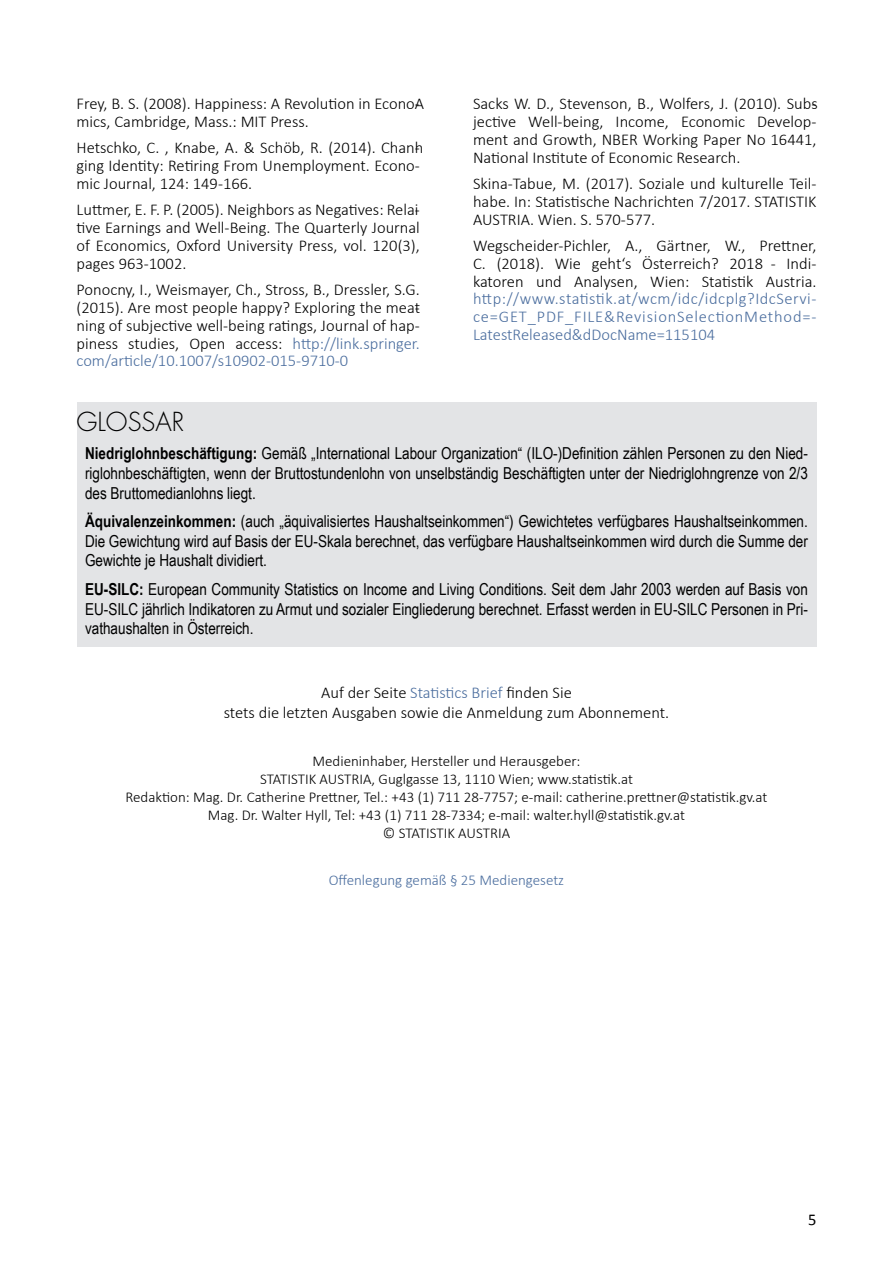
<style>
.page{position:relative;width:893px;height:1263px;background:#fff}
.page>*{position:absolute;margin:0;border:0;box-sizing:border-box;transform-origin:0 0}
.Heading_3_Glossar{font:300 25.5px "Futura";color:#000}
.Fliesstext_nicht_am_Raster{font:300 16.5px/17.9px "Calibri";color:#000;text-align:justify}
.Glossar_Text{font:16.5px/19.8px "Arial Narrow";color:#000;text-align:justify}
.Fliesstext_1_Zeile_am_Raster{font:300 16.5px/17.9px "Calibri";color:#000}
.Fliesstext_mittig{font:300 16.5px/19.5px "Calibri";color:#000;text-align:center}
.t1{font:16.5px "Calibri";color:#000}
.Medieninhaber{font:300 15px/18px "Calibri";color:#000;text-align:center}
.Medieninhaber-2{font:300 15px "Calibri";color:#4a6d9e}
.s1{color:#4a6d9e}
.s2{font-weight:700}
</style>
<div class="page">
<div style="left:77px;top:403px;width:739px;height:38px;background:#e3e4e6"></div>
<div style="left:77px;top:430px;width:739px;height:80px;background:#e3e4e6"></div>
<div style="left:77px;top:498px;width:739px;height:80px;background:#e3e4e6"></div>
<div style="left:77px;top:566px;width:739px;height:80px;background:#e3e4e6"></div>
<p class="Fliesstext_1_Zeile_am_Raster" style="left:77px;top:95px;width:345px">Frey, B. S. (2008). Happiness: A Revolution in Econo&shy;mics, Cambridge, Mass.: MIT Press.</p>
<p class="Fliesstext_nicht_am_Raster" style="left:77px;top:139px;width:345px">Hetschko, C. , Knabe, A. &amp; Schöb, R. (2014). Chan&shy;ging Identity: Retiring From Unemployment. Econo&shy;mic Journal, 124: 149-166.</p>
<p class="Fliesstext_nicht_am_Raster" style="left:77px;top:201px;width:345px">Luttmer, E. F. P. (2005). Neighbors as Negatives: Rela&shy;tive Earnings and Well-Being. The Quarterly Journal of Economics, Oxford University Press, vol. 120(3), pages 963-1002.</p>
<p class="Fliesstext_nicht_am_Raster" style="left:77px;top:280px;width:345px">Ponocny, I., Weismayer, Ch., Stross, B., Dressler, S.G. (2015). Are most people happy? Exploring the mea&shy;ning of subjective well-being ratings, Journal of hap&shy;piness studies, Open access: <span class="s1">http://link.springer. com/article/10.1007/s10902-015-9710-0</span></p>
<p class="Fliesstext_1_Zeile_am_Raster" style="left:473px;top:95px;width:345px;text-align:justify">Sacks W. D., Stevenson, B., Wolfers, J. (2010). Sub&shy;jective Well-being, Income, Economic Develop&shy;ment and Growth, NBER Working Paper No 16441, National Institute of Economic Research.</p>
<p class="Fliesstext_nicht_am_Raster" style="left:473px;top:174px;width:345px">Skina-Tabue, M. (2017). Soziale und kulturelle Teil&shy;habe. In: Statistische Nachrichten 7/2017. STATISTIK AUSTRIA. Wien. S. 570-577.</p>
<p class="Fliesstext_nicht_am_Raster" style="left:473px;top:236px;width:345px">Wegscheider-Pichler, A., Gärtner, W., Prettner, C. (2018). Wie geht‘s Österreich? 2018 - Indi&shy;katoren und Analysen, Wien: Statistik Austria. <span class="s1">http://www.statistik.at/wcm/idc/idcplg?IdcServi&shy;ce=GET_PDF_FILE&amp;RevisionSelectionMethod=- LatestReleased&amp;dDocName=115104</span></p>
<h3 class="Heading_3_Glossar" style="left:77px;top:406px;width:109px">GLOSSAR</h3>
<p class="Glossar_Text" style="left:85px;top:443px;width:724px"><span class="s2">Niedriglohnbeschäftigung:</span> Gemäß „International Labour Organization“ (ILO-)Definition zählen Personen zu den Nied&shy;riglohnbeschäftigten, wenn der Bruttostundenlohn von unselbständig Beschäftigten unter der Niedriglohngrenze von 2/3 des Bruttomedianlohns liegt.</p>
<p class="Glossar_Text" style="left:85px;top:510px;width:724px"><span class="s2">Äquivalenzeinkommen:</span> (auch „äquivalisiertes Haushaltseinkommen“) Gewichtetes verfügbares Haushaltseinkommen.<br>Die Gewichtung wird auf Basis der EU-Skala berechnet, das verfügbare Haushaltseinkommen wird durch die Summe der Gewichte je Haushalt dividiert.</p>
<p class="Glossar_Text" style="left:85px;top:578px;width:724px"><span class="s2">EU-SILC:</span> European Community Statistics on Income and Living Conditions. Seit dem Jahr 2003 werden auf Basis von EU-SILC jährlich Indikatoren zu Armut und sozialer Eingliederung berechnet. Erfasst werden in EU-SILC Personen in Pri&shy;vathaushalten in Österreich.</p>
<p class="Fliesstext_mittig" style="left:224px;top:683px;width:447px">Auf der Seite <span class="s1">Statistics Brief</span> finden Sie<br>stets die letzten Ausgaben sowie die Anmeldung zum Abonnement.</p>
<p class="Medieninhaber" style="left:126px;top:751px;width:643px">Medieninhaber, Hersteller und Herausgeber:<br>STATISTIK AUSTRIA, Guglgasse 13, 1110 Wien; www.statistik.at<br>Redaktion: Mag. Dr. Catherine Prettner, Tel.: +43 (1) 711 28-7757; e-mail: catherine.prettner@statistik.gv.at Mag. Dr. Walter Hyll, Tel: +43 (1) 711 28-7334; e-mail: walter.hyll@statistik.gv.at<br>© STATISTIK AUSTRIA</p>
<p class="Medieninhaber-2" style="left:329px;top:871px;width:237px">Offenlegung gemäß § 25 Mediengesetz</p>
<p class="t1" style="left:808px;top:1209px;width:10px">5</p>
</div>
